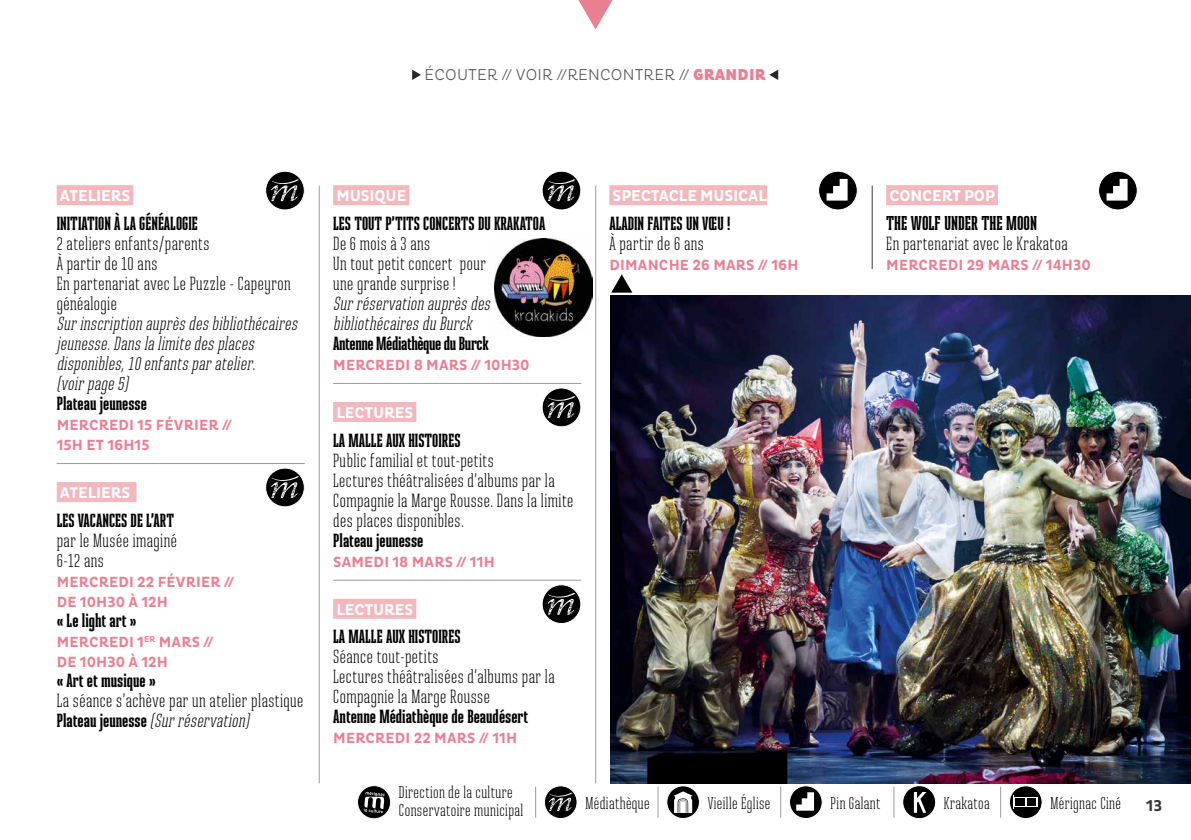
<style>
.page{position:relative;width:1191px;height:840px;background:#fff}
.page>*{position:absolute;margin:0;border:0;box-sizing:border-box;transform-origin:0 0}
.t1{font:700 20px "Ristretto Slab Pro";color:#000}
.t2{font:300 19px/20px "Ristretto Slab Pro";letter-spacing:.025em;color:#000}
.t3{font:700 19px "Ristretto Slab Pro";color:#000}
.t4{font:italic 300 19px/20px "Ristretto Slab Pro";color:#000}
.t5{font:700 19px "Ristretto Slab Pro";letter-spacing:-.02em;color:#000}
.t6{font:300 17px/18px "Ristretto Slab Pro";letter-spacing:.025em;color:#000}
.t7{font:700 16px "Pluto Cond";letter-spacing:-.005em;color:#fff}
.t8{font:300 16px "Pluto Cond";letter-spacing:.015em;color:#565655}
.t9{font:700 16px "Pluto Cond";color:#3a3a39}
.t10{font:700 15px/20px "Pluto Cond";letter-spacing:.015em;color:#eb7f92}
.s1{font-weight:900;color:#eb7f92}
.s2{font-weight:700}
.s3{font-style:italic}
</style>
<div class="page">
<hr style="left:319px;top:185px;width:1px;height:597px;background:#9c9c9d">
<hr style="left:595px;top:185px;width:1px;height:597px;background:#9c9c9d">
<hr style="left:871px;top:185px;width:1px;height:84px;background:#3a3a39">
<svg style="left:578px;top:0;width:35px;height:29px"></svg>
<svg style="left:412px;top:70px;width:9px;height:10px"></svg>
<svg style="left:769px;top:70px;width:9px;height:10px"></svg>
<hr style="left:535px;top:786px;width:1px;height:31px;background:#9c9c9d">
<hr style="left:657px;top:786px;width:1px;height:31px;background:#9c9c9d">
<hr style="left:780px;top:786px;width:1px;height:31px;background:#9c9c9d">
<hr style="left:893px;top:786px;width:1px;height:31px;background:#9c9c9d">
<hr style="left:1000px;top:786px;width:1px;height:31px;background:#9c9c9d">
<svg style="left:544px;top:785px;width:33px;height:33px"></svg>
<div style="left:544px;top:784px;width:33px;height:34px;border:1px solid #fff;border-radius:50%"></div>
<svg style="left:549px;top:792px;width:23px;height:18px"></svg>
<svg style="left:1009px;top:785px;width:33px;height:33px"></svg>
<div style="left:1009px;top:784px;width:33px;height:34px;border:1px solid #fff;border-radius:50%"></div>
<hr style="left:1013px;top:794px;width:25px;height:3px;background:#fff">
<svg style="left:1013px;top:795px;width:25px;height:13px"></svg>
<svg style="left:902px;top:785px;width:33px;height:33px"></svg>
<div style="left:902px;top:784px;width:34px;height:34px;border:1px solid #fff;border-radius:50%"></div>
<svg style="left:914px;top:791px;width:12px;height:21px"></svg>
<svg style="left:789px;top:785px;width:33px;height:33px"></svg>
<div style="left:789px;top:784px;width:33px;height:34px;border:1px solid #fff;border-radius:50%"></div>
<svg style="left:796px;top:791px;width:18px;height:19px"></svg>
<svg style="left:667px;top:785px;width:32px;height:33px"></svg>
<div style="left:666px;top:784px;width:34px;height:34px;border:1px solid #fff;border-radius:50%"></div>
<svg style="left:674px;top:791px;width:18px;height:21px"></svg>
<svg style="left:357px;top:785px;width:33px;height:33px"></svg>
<div style="left:357px;top:784px;width:34px;height:34px;border:1px solid #fff;border-radius:50%"></div>
<svg style="left:364px;top:791px;width:21px;height:20px"></svg>
<svg style="left:611px;top:274px;width:21px;height:18px"></svg>
<div style="left:57px;top:185px;width:76px;height:20px;background:#f3b7be"></div>
<hr style="left:57px;top:463px;width:248px;height:1px;background:#9c9c9d">
<div style="left:57px;top:482px;width:79px;height:20px;background:#f3b7be"></div>
<div style="left:266px;top:171px;width:38px;height:39px;background:#000;border-radius:50%"></div>
<div style="left:265px;top:171px;width:40px;height:39px;border:1px solid #fff;border-radius:50%"></div>
<svg style="left:271px;top:179px;width:28px;height:22px"></svg>
<div style="left:266px;top:468px;width:38px;height:38px;background:#000;border-radius:50%"></div>
<div style="left:265px;top:467px;width:40px;height:40px;border:1px solid #fff;border-radius:50%"></div>
<svg style="left:271px;top:476px;width:28px;height:22px"></svg>
<div style="left:333px;top:185px;width:76px;height:20px;background:#f3b7be"></div>
<hr style="left:333px;top:383px;width:248px;height:1px;background:#9c9c9d">
<div style="left:333px;top:402px;width:83px;height:20px;background:#f3b7be"></div>
<hr style="left:333px;top:579px;width:248px;height:1px;background:#9c9c9d">
<div style="left:333px;top:598px;width:83px;height:20px;background:#f3b7be"></div>
<svg style="left:542px;top:171px;width:39px;height:39px"></svg>
<div style="left:541px;top:171px;width:40px;height:39px;border:1px solid #fff;border-radius:50%"></div>
<svg style="left:547px;top:179px;width:28px;height:22px"></svg>
<div style="left:542px;top:388px;width:39px;height:38px;background:#000;border-radius:50%"></div>
<div style="left:541px;top:387px;width:40px;height:40px;border:1px solid #fff;border-radius:50%"></div>
<svg style="left:547px;top:396px;width:28px;height:22px"></svg>
<svg style="left:542px;top:584px;width:39px;height:39px"></svg>
<div style="left:541px;top:584px;width:40px;height:39px;border:1px solid #fff;border-radius:50%"></div>
<svg style="left:547px;top:592px;width:28px;height:22px"></svg>
<div style="left:609px;top:185px;width:158px;height:20px;background:#f3b7be"></div>
<svg style="left:818px;top:171px;width:39px;height:39px"></svg>
<div style="left:818px;top:171px;width:39px;height:39px;border:1px solid #fff;border-radius:50%"></div>
<svg style="left:826px;top:179px;width:21px;height:21px"></svg>
<img style="left:610px;top:295px;width:581px;height:487px">
<img style="left:494px;top:238px;width:99px;height:98px">
<div style="left:886px;top:185px;width:112px;height:20px;background:#f3b7be"></div>
<svg style="left:1098px;top:171px;width:39px;height:39px"></svg>
<div style="left:1098px;top:171px;width:39px;height:39px;border:1px solid #fff;border-radius:50%"></div>
<svg style="left:1106px;top:179px;width:21px;height:21px"></svg>
<p class="t8" style="left:424px;top:65px;width:343px">ÉCOUTER // VOIR //RENCONTRER // <span class="s1">GRANDIR</span></p>
<p class="t7" style="left:60px;top:186px;width:72px">ATELIERS</p>
<p class="t3" style="left:57px;top:212px;width:143px">INITIATION À LA GÉNÉALOGIE</p>
<p class="t2" style="left:57px;top:233px;width:235px">2 ateliers enfants/parents<br>À partir de 10 ans<br>En partenariat avec Le Puzzle - Capeyron généalogie</p>
<p class="t4" style="left:57px;top:313px;width:246px">Surinscription auprès des bibliothécaires jeunesse.Dans la limite des places disponibles,10 enfants paratelier. (voirpage 5)</p>
<p class="t3" style="left:57px;top:392px;width:92px">Plateau jeunesse</p>
<p class="t10" style="left:57px;top:415px;width:177px">MERCREDI 15 FÉVRIER //<br>15H ET 16H15</p>
<p class="t7" style="left:60px;top:483px;width:72px">ATELIERS</p>
<p class="t3" style="left:57px;top:508px;width:119px">LES VACANCES DE L’ART</p>
<p class="t2" style="left:57px;top:530px;width:122px">par le Musée imaginé<br>6-12 ans</p>
<p class="t10" style="left:57px;top:571px;width:179px">MERCREDI 22 FÉVRIER //<br>DE 10H30 À 12H</p>
<p class="t3" style="left:57px;top:608px;width:81px">« Le light art »</p>
<p class="t10" style="left:57px;top:631px;width:158px">MERCREDI 1<sup>ER</sup> MARS //<br>DE 10H30 À 12H</p>
<p class="t3" style="left:57px;top:668px;width:100px">« Art et musique »</p>
<p class="t2" style="left:57px;top:690px;width:248px">La séance s’achève par un atelier plastique<br><span class="s2">P l ate au j eune s s e</span> <span class="s3">(Surréservation)</span></p>
<p class="t7" style="left:336px;top:186px;width:71px">MUSIQUE</p>
<p class="t3" style="left:333px;top:212px;width:214px">LES TOUT P’TITS CONCERTS DU KRAKATOA</p>
<p class="t2" style="left:333px;top:233px;width:154px">De 6 mois à 3 ans<br>Un tout petit concert pour une grande surprise !</p>
<p class="t4" style="left:333px;top:293px;width:162px">Surréservation auprès des bibliothécaires du Burck</p>
<p class="t5" style="left:333px;top:332px;width:157px">Antenne Médiathèque du Burck</p>
<p class="t10" style="left:333px;top:355px;width:198px">MERCREDI 8 MARS // 10H30</p>
<p class="t7" style="left:336px;top:403px;width:78px">LECTURES</p>
<p class="t3" style="left:333px;top:428px;width:129px">LA MALLE AUX HISTOIRES</p>
<p class="t2" style="left:333px;top:450px;width:242px">Public familial et tout-petits<br>Lectures théâtralisées d’albums par la Compagnie la Marge Rousse. Dans la limite des places disponibles.</p>
<p class="t3" style="left:333px;top:528px;width:92px">Plateau jeunesse</p>
<p class="t10" style="left:333px;top:551px;width:163px">SAMEDI 18 MARS // 11H</p>
<p class="t7" style="left:336px;top:600px;width:78px">LECTURES</p>
<p class="t3" style="left:333px;top:625px;width:129px">LA MALLE AUX HISTOIRES</p>
<p class="t2" style="left:333px;top:646px;width:223px">Séance tout-petits<br>Lectures théâtralisées d’albums par la<br>Compagnie la Marge Rousse</p>
<p class="t3" style="left:333px;top:705px;width:196px">Antenne Médiathèque de Beaudésert</p>
<p class="t10" style="left:333px;top:728px;width:185px">MERCREDI 22 MARS // 11H</p>
<p class="t7" style="left:612px;top:186px;width:156px">SPECTACLE MUSICAL</p>
<p class="t3" style="left:609px;top:212px;width:122px">ALADIN FAITES UN VŒU !</p>
<p class="t2" style="left:609px;top:233px;width:96px">À partir de 6 ans</p>
<p class="t10" style="left:609px;top:255px;width:191px">DIMANCHE 26 MARS // 16H</p>
<p class="t7" style="left:889px;top:186px;width:107px">CONCERT POP</p>
<p class="t1" style="left:886px;top:211px;width:152px">THE WOLF UNDER THE MOON</p>
<p class="t2" style="left:886px;top:233px;width:183px">En partenariat avec le Krakatoa</p>
<p class="t10" style="left:886px;top:255px;width:206px">MERCREDI 29 MARS // 14H30</p>
<p class="t6" style="left:399px;top:783px;width:126px">Direction de la culture<br>Conservatoire municipal</p>
<p class="t6" style="left:585px;top:793px;width:66px">Médiathèque</p>
<p class="t6" style="left:707px;top:793px;width:64px">Vieille Église</p>
<p class="t6" style="left:830px;top:793px;width:51px">Pin Galant</p>
<p class="t6" style="left:944px;top:793px;width:47px">Krakatoa</p>
<p class="t6" style="left:1050px;top:793px;width:72px">Mérignac Ciné</p>
<p class="t9" style="left:1146px;top:795px;width:18px">13</p>
</div>
